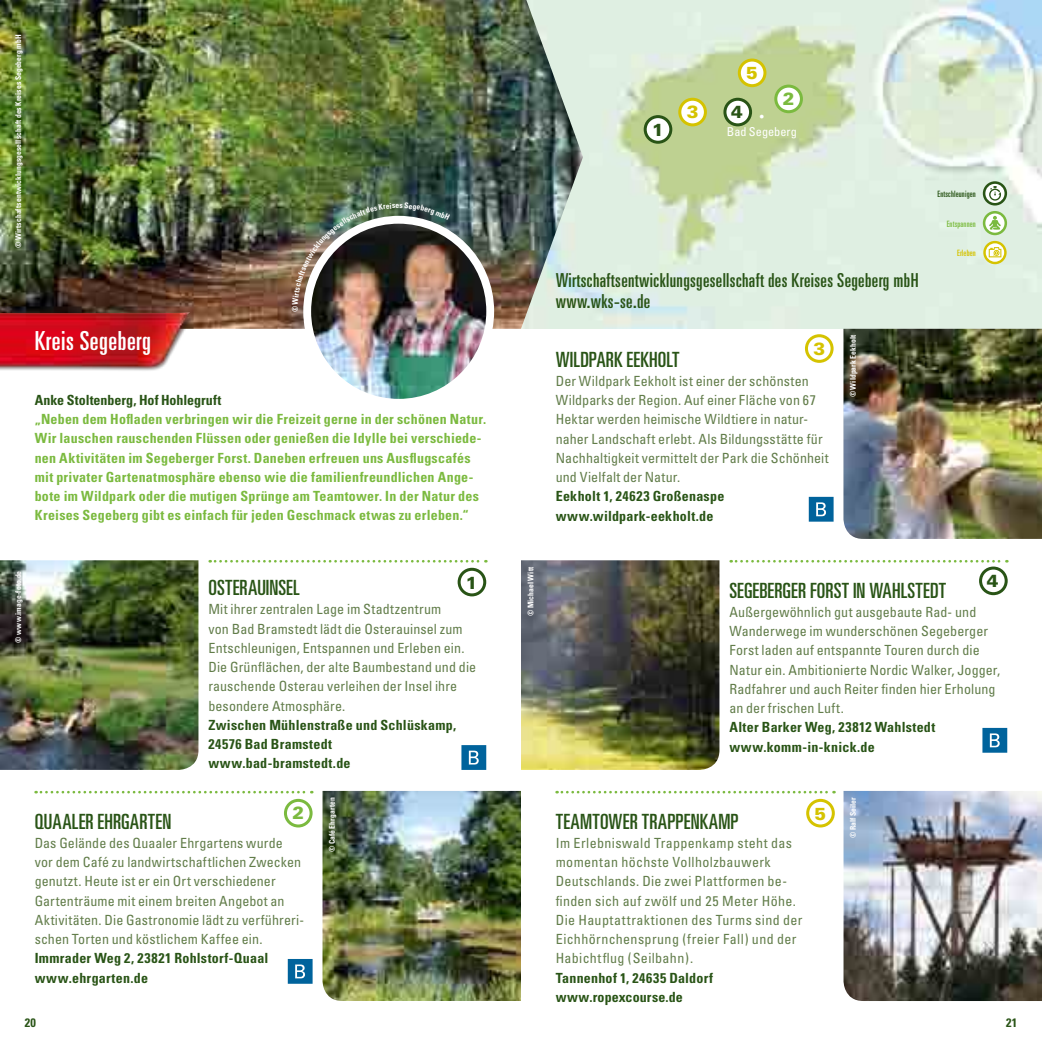
<style>
.page{position:relative;width:1042px;height:1042px;background:#fff}
.page>*{position:absolute;margin:0;border:0;box-sizing:border-box;transform-origin:0 0}
.t1{font:ultra-condensed 26.25px "Univers";letter-spacing:.02em;color:#fff}
.t2{font:ultra-condensed 21px "Univers";letter-spacing:.01em;color:#295416}
.t3{font:ultra-condensed 19.25px/21px "Univers";letter-spacing:.02em;color:#295416}
.t4{font:900 17.5px "Univers";color:#d5c300}
.t5{font:900 17.5px "Univers";color:#295416}
.t6{font:900 17.5px "Univers";color:#7bba3f}
.t7{font:condensed 14px/19.2px "Univers";letter-spacing:.01em;color:#627d4a}
.t8{font:700 condensed 14px/19.2px "Univers";letter-spacing:.015em;color:#7bba3f}
.t9{font:700 condensed 14px/19.2px "Univers";letter-spacing:.015em;color:#295416}
.t10{font:condensed 14px/19.2px "Univers";letter-spacing:.03em;color:#627d4a}
.t11{font:condensed 12.25px/15.8px "Univers";color:#fff;text-align:center}
.t12{font:700 condensed 12.25px "Univers";color:#295416}
.t13{font:ultra-condensed 8.75px "Univers";letter-spacing:.02em;color:#295416}
.t14{font:ultra-condensed 8.75px "Univers";letter-spacing:.02em;color:#7bba3f}
.t15{font:ultra-condensed 8.75px "Univers";letter-spacing:.02em;color:#d5c300}
.t16{font:700 condensed 7.88px "Univers";letter-spacing:.01em;color:#fff}
</style>
<div class="page">
<img style="left:583px;top:0;width:459px;height:329px">
<img style="left:322px;top:791px;width:199px;height:210px">
<img style="left:843px;top:791px;width:199px;height:210px">
<img style="left:0;top:0;width:583px;height:329px">
<img style="left:521px;top:560px;width:198px;height:210px">
<img style="left:843px;top:329px;width:199px;height:210px">
<svg style="left:36px;top:791px;width:276px;height:2px"></svg>
<svg style="left:556px;top:791px;width:278px;height:2px"></svg>
<svg style="left:210px;top:560px;width:276px;height:2px"></svg>
<svg style="left:731px;top:560px;width:276px;height:2px"></svg>
<img style="left:0;top:560px;width:198px;height:210px">
<svg style="left:983px;top:241px;width:23px;height:23px"></svg>
<svg style="left:986px;top:243px;width:18px;height:19px"></svg>
<svg style="left:988px;top:247px;width:13px;height:10px"></svg>
<svg style="left:284px;top:799px;width:29px;height:28px"></svg>
<div style="left:287px;top:802px;width:23px;height:22px;background:#fff;border-radius:50%"></div>
<svg style="left:774px;top:85px;width:29px;height:28px"></svg>
<div style="left:777px;top:88px;width:23px;height:22px;background:#fff;border-radius:50%"></div>
<svg style="left:805px;top:334px;width:28px;height:29px"></svg>
<div style="left:808px;top:337px;width:22px;height:23px;background:#fff;border-radius:50%"></div>
<svg style="left:678px;top:98px;width:29px;height:28px"></svg>
<div style="left:681px;top:101px;width:23px;height:22px;background:#fff;border-radius:50%"></div>
<svg style="left:806px;top:799px;width:29px;height:28px"></svg>
<div style="left:809px;top:802px;width:23px;height:22px;background:#fff;border-radius:50%"></div>
<svg style="left:738px;top:59px;width:28px;height:28px"></svg>
<div style="left:741px;top:62px;width:22px;height:22px;background:#fff;border-radius:50%"></div>
<svg style="left:458px;top:568px;width:28px;height:28px"></svg>
<div style="left:461px;top:571px;width:22px;height:22px;background:#fff;border-radius:50%"></div>
<svg style="left:644px;top:115px;width:28px;height:29px"></svg>
<div style="left:647px;top:118px;width:22px;height:23px;background:#fff;border-radius:50%"></div>
<svg style="left:979px;top:566px;width:28px;height:29px"></svg>
<div style="left:982px;top:569px;width:22px;height:23px;background:#fff;border-radius:50%"></div>
<svg style="left:723px;top:98px;width:29px;height:28px"></svg>
<div style="left:726px;top:101px;width:23px;height:22px;background:#fff;border-radius:50%"></div>
<svg style="left:983px;top:181px;width:24px;height:24px"></svg>
<svg style="left:985px;top:184px;width:19px;height:19px"></svg>
<svg style="left:989px;top:186px;width:12px;height:15px"></svg>
<svg style="left:983px;top:211px;width:24px;height:24px"></svg>
<svg style="left:985px;top:213px;width:19px;height:20px"></svg>
<svg style="left:989px;top:216px;width:12px;height:14px"></svg>
<img style="left:307px;top:220px;width:183px;height:183px;border-radius:91px">
<div style="left:303px;top:216px;width:191px;height:191px;border:8px solid #fff;border-radius:50%"></div>
<img style="left:0;top:312px;width:233px;height:59px">
<svg style="left:461px;top:745px;width:25px;height:25px"></svg>
<svg style="left:288px;top:959px;width:25px;height:25px"></svg>
<svg style="left:809px;top:497px;width:24px;height:25px"></svg>
<svg style="left:982px;top:728px;width:25px;height:25px"></svg>
<img style="left:292px;top:202px;width:158px;height:103px">
<p class="t16" style="left:14px;top:248px;width:214px;rotate:-90deg">© Wirtschaftsentwicklungsgesellschaft des Kreises Segeberg mbH</p>
<h1 class="t1" style="left:35px;top:325px;width:118px">Kreis Segeberg</h1>
<p class="t16" style="left:290px;top:312px;width:8px;rotate:-90deg">©</p>
<p class="t9" style="left:35px;top:390px;width:188px">Anke Stoltenberg, Hof Hohlegruft</p>
<p class="t8" style="left:35px;top:409px;width:453px">„Neben dem Hofladen verbringen wir die Freizeit gerne in der schönen Natur.<br>Wir lauschen rauschenden Flüssen oder genießen die Idylle bei verschiede&shy;nen Aktivitäten im Segeberger Forst. Daneben erfreuen uns Ausflugscafés mit privater Gartenatmosphäre ebenso wie die familienfreundlichen Ange&shy;bote im Wildpark oder die mutigen Sprünge am Teamtower. In der Natur des Kreises Segeberg gibt es einfach für jeden Geschmack etwas zu erleben.“</p>
<p class="t5" style="left:652px;top:119px;width:13px">1</p>
<p class="t4" style="left:687px;top:101px;width:13px">3</p>
<p class="t4" style="left:746px;top:62px;width:13px">5</p>
<p class="t6" style="left:783px;top:88px;width:13px">2</p>
<p class="t5" style="left:731px;top:101px;width:13px">4</p>
<p class="t11" style="left:727px;top:108px;width:71px">•<br>Bad Segeberg</p>
<h3 class="t3" style="left:556px;top:269px;width:363px">Wirtschaftsentwicklungsgesellschaft des Kreises Segeberg mbH www.wks-se.de</h3>
<p class="t4" style="left:813px;top:337px;width:13px">3</p>
<h2 class="t2" style="left:556px;top:347px;width:45px">Wild park</h2>
<h2 class="t2" style="left:626px;top:347px;width:40px">Eek holt</h2>
<p class="t7" style="left:556px;top:371px;width:274px">Der Wildpark Eekholt ist einer der schönsten Wildparks der Region. Auf einer Fläche von 67<br>Hektar werden heimische Wildtiere in natur&shy;naher Landschaft erlebt. Als Bildungsstätte für Nachhaltigkeit vermittelt der Park die Schönheit und Vielfalt der Natur.</p>
<p class="t9" style="left:556px;top:487px;width:170px">Eekholt 1, 24623 Großenaspe www.wildpark-eekholt.de</p>
<p class="t16" style="left:848px;top:397px;width:64px;rotate:-90deg">© Wildpark Eekholt</p>
<p class="t13" style="left:937px;top:189px;width:40px">Entschleunigen</p>
<p class="t14" style="left:946px;top:218px;width:31px">Entspannen</p>
<p class="t15" style="left:957px;top:248px;width:20px">Erleben</p>
<p class="t16" style="left:526px;top:616px;width:50px;rotate:-90deg">© Michael Witt</p>
<p class="t16" style="left:14px;top:642px;width:73px;rotate:-90deg">© www.image-foto.de</p>
<h2 class="t2" style="left:729px;top:578px;width:9px">Segeberger</h2>
<h2 class="t2" style="left:810px;top:578px;width:109px">Forst in Wahlstedt</h2>
<p class="t5" style="left:987px;top:569px;width:13px">4</p>
<p class="t5" style="left:466px;top:571px;width:13px">1</p>
<h2 class="t2" style="left:208px;top:576px;width:26px">Osterauin</h2>
<h2 class="t2" style="left:278px;top:576px;width:16px">sel</h2>
<p class="t7" style="left:208px;top:599px;width:269px">Mit ihrer zentralen Lage im Stadtzentrum<br>von Bad Bramstedt lädt die Osterauinsel zum Entschleunigen, Entspannen und Erleben ein.<br>Die Grünflächen, der alte Baumbestand und die rauschende Osterau verleihen der Insel ihre besondere Atmosphäre.</p>
<p class="t9" style="left:208px;top:715px;width:249px">Zwischen Mühlenstraße und Schlüskamp,<br>24576 Bad Bramstedt www.bad-bramstedt.de</p>
<p class="t7" style="left:729px;top:602px;width:272px">Außergewöhnlich gut ausgebaute Rad- und Wanderwege im wunderschönen Segeberger Forst laden auf entspannte Touren durch die Natur ein. Ambitionierte Nordic Walker, Jogger, Radfahrer und auch Reiter finden hier Erholung an der frischen Luft.</p>
<p class="t9" style="left:729px;top:718px;width:207px">Alter Barker Weg, 23812 Wahlstedt www.komm-in-knick.de</p>
<p class="t6" style="left:292px;top:802px;width:13px">2</p>
<h2 class="t2" style="left:35px;top:809px;width:19px">Quaaler</h2>
<h2 class="t2" style="left:98px;top:809px;width:18px">Ehrgarten</h2>
<p class="t7" style="left:35px;top:833px;width:271px">Das Gelände des Quaaler Ehrgartens wurde vor dem Café zu landwirtschaftlichen Zwecken genutzt. Heute ist er ein Ort verschiedener Gartenträume mit einem breiten Angebot an Aktivitäten. Die Gastronomie lädt zu verführeri&shy;schen Torten und köstlichem Kaffee ein.</p>
<p class="t9" style="left:35px;top:949px;width:235px">Immrader Weg 2, 23821 Rohlstorf-Quaal www.ehrgarten.de</p>
<p class="t16" style="left:327px;top:852px;width:56px;rotate:-90deg">© Café Ehrgarten</p>
<h2 class="t2" style="left:556px;top:809px;width:47px">Teamtower</h2>
<h2 class="t2" style="left:642px;top:809px;width:47px">Trappenka</h2>
<h2 class="t2" style="left:718px;top:809px;width:22px">mp</h2>
<p class="t10" style="left:556px;top:833px;width:248px">Im Erlebniswald Trappenkamp steht das momentan höchste Vollholzbauwerk Deutschlands. Die zwei Plattformen be&shy;finden sich auf zwölf und 25 Meter Höhe.<br>Die Hauptattraktionen des Turms sind der Eichhörnchensprung (freier Fall) und der Habichtflug (Seilbahn).</p>
<p class="t9" style="left:556px;top:968px;width:159px">Tannenhof 1, 24635 Daldorf www.ropexcourse.de</p>
<p class="t4" style="left:814px;top:802px;width:13px">5</p>
<p class="t16" style="left:848px;top:838px;width:42px;rotate:-90deg">© Ralf Seiler</p>
<p class="t12" style="left:25px;top:1015px;width:13px">20</p>
<p class="t12" style="left:1006px;top:1015px;width:13px">21</p>
</div>
